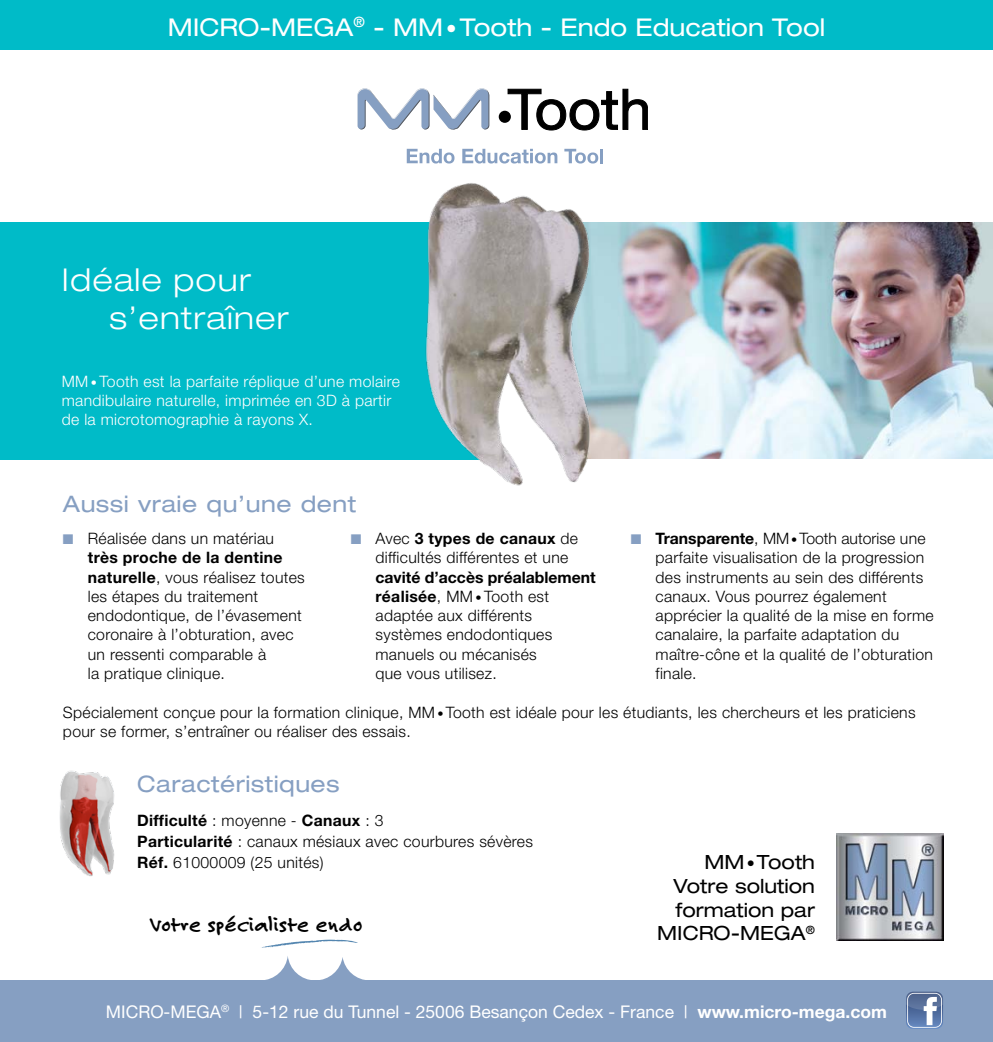
<style>
.page{position:relative;width:993px;height:1042px;background:#fff}
.page>*{position:absolute;margin:0;border:0;box-sizing:border-box;transform-origin:0 0}
.t1{font:300 expanded 31.5px/37.8px "Helvetica Neue";letter-spacing:.04em;color:#fff}
.t2{font:expanded 24.5px "Helvetica Neue";color:#fff}
.t3{font:expanded 22.75px "Helvetica Neue";letter-spacing:.02em;color:#869fc2}
.t4{font:700 22.4px "Felt Tip Roman";letter-spacing:.01em;color:#000}
.t5{font:expanded 19.6px/23.4px "Helvetica Neue";color:#000;text-align:right}
.t6{font:17.5px "Helvetica Neue";color:#fff}
.t7{font:300 15.75px/19.2px "Helvetica Neue";letter-spacing:.02em;color:#000}
.t8{font:300 15.75px/19.2px "Helvetica Neue";letter-spacing:.02em;color:#fff}
.s1{font-size:21px}
.s2{font-size:12.25px}
.s3{color:#869fc2}
.s4{font-weight:700}
.s5{font-size:16.1px}
</style>
<div class="page">
<div style="left:0;top:222px;width:488px;height:237px;background:#00bbc8"></div>
<img style="left:630px;top:222px;width:362px;height:237px">
<div style="left:0;top:0;width:992px;height:50px;background:#00bbc8"></div>
<svg style="left:406px;top:149px;width:48px;height:11px"></svg>
<svg style="left:462px;top:149px;width:95px;height:11px"></svg>
<svg style="left:564px;top:149px;width:34px;height:11px"></svg>
<hr style="left:600px;top:149px;width:3px;height:14px;background:#869fc2">
<svg style="left:357px;top:88px;width:132px;height:42px"></svg>
<div style="left:498px;top:111px;width:12px;height:12px;background:#000;border-radius:50%"></div>
<svg style="left:507px;top:89px;width:140px;height:41px"></svg>
<div style="left:0;top:980px;width:992px;height:62px;background:#869fc2"></div>
<img style="left:836px;top:833px;width:106px;height:107px">
<svg style="left:265px;top:956px;width:100px;height:24px"></svg>
<img style="left:406px;top:160px;width:224px;height:326px">
<svg style="left:261px;top:939px;width:96px;height:9px"></svg>
<svg style="left:906px;top:991px;width:36px;height:38px"></svg>
<img style="left:59px;top:770px;width:56px;height:106px">
<h2 class="t2" style="left:168px;top:12px;width:658px">micro-mega<sup>®</sup> - MM<span class="s1">•</span>Tooth - Endo Education Tool</h2>
<h1 class="t1" style="left:109px;top:261px;width:180px;text-indent:-48px">Idéale pour s’entraîner</h1>
<p class="t8" style="left:62px;top:371px;width:339px">MM <span class="s2">•</span> Tooth est la parfaite réplique d’une molaire mandibulaire naturelle, imprimée en 3D à partir de la microtomographie à rayons X.</p>
<h3 class="t3" style="left:63px;top:490px;width:294px">Aussi vraie qu’une dent</h3>
<p class="t7" style="left:88px;top:528px;width:218px;text-indent:-25px"><span class="s3">■</span> Réalisée dans un matériau <span class="s4">très proche de la dentine naturelle</span>, vous réalisez toutes les étapes du traitement endodontique, de l’évasement coronaire à l’obturation, avec un ressenti comparable à<br>la pratique clinique.</p>
<p class="t7" style="left:375px;top:528px;width:204px;text-indent:-25px"><span class="s3">■</span> Avec <span class="s4">3 types de canaux</span> de difficultés différentes et une</p>
<p class="t7" style="left:375px;top:567px;width:222px"><span class="s4">cavité d’accès préalablement réalisée</span>, MM <span class="s2">•</span> Tooth est adaptée aux différents systèmes endodontiques manuels ou mécanisés<br>que vous utilisez.</p>
<p class="t7" style="left:655px;top:528px;width:279px;text-indent:-25px"><span class="s3">■</span> <span class="s4">Transparente</span>, MM <span class="s2">•</span> Tooth autorise une parfaite visualisation de la progression des instruments au sein des différents canaux. Vous pourrez également apprécier la qualité de la mise en forme canalaire, la parfaite adaptation du maître-cône et la qualité de l’obturation finale.</p>
<p class="t7" style="left:63px;top:702px;width:853px">Spécialement conçue pour la formation clinique, MM <span class="s2">•</span> Tooth est idéale pour les étudiants, les chercheurs et les praticiens pour se former, s’entraîner ou réaliser des essais.</p>
<h3 class="t3" style="left:137px;top:770px;width:204px">Caractéristiques</h3>
<p class="t7" style="left:137px;top:809px;width:397px;line-height:21px"><span class="s4">Difficulté</span> : moyenne - <span class="s4">Canaux</span> : 3<br><span class="s4">Particularité</span> : canaux mésiaux avec courbures sévères<br><span class="s4">Réf.</span> 61000009 (25 unités)</p>
<h3 class="t4" style="left:151px;top:911px;width:213px">Votre spécialiste endo</h3>
<p class="t5" style="left:657px;top:850px;width:159px">MM<span class="s5">•</span> Tooth<br>Votre solution formation par micro-mega<sup>®</sup></p>
<p class="t6" style="left:106px;top:1001px;width:782px">MICRO-MEGA<sup>®</sup> | 5-12 rue du Tunnel - 25006 Besançon Cedex - France | <span class="s4">www.micro-mega.com</span></p>
</div>
